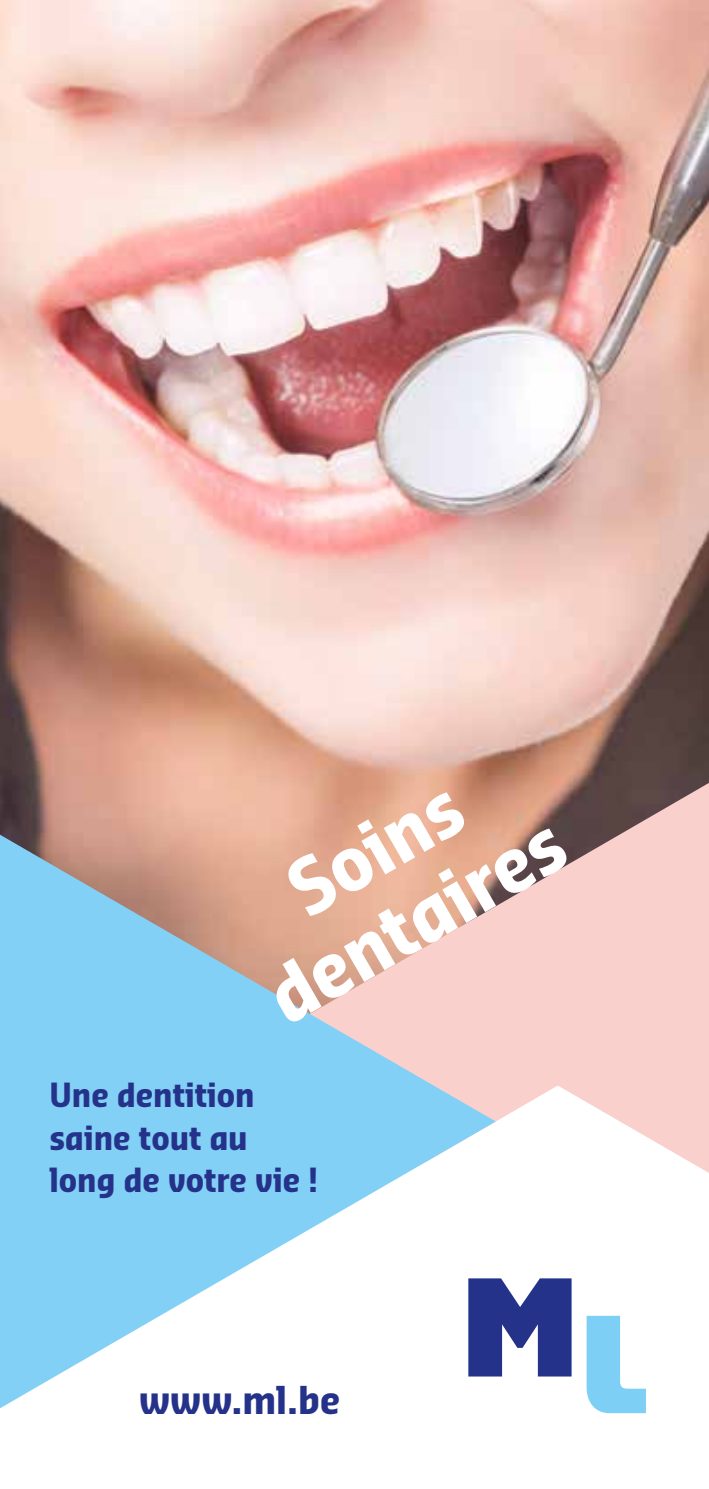
<style>
.page{position:relative;width:709px;height:1489px;background:#fff}
.page>*{position:absolute;margin:0;border:0;box-sizing:border-box;transform-origin:0 0}
.t1{font:700 75px/82.5px "Sansa Con Pro";color:#fff;text-align:center}
.t2{font:700 37.5px "Sansa Con Pro";color:#25328a}
.t3{font:700 32.5px/42.5px "Sansa Con Pro";color:#25328a}
</style>
<div class="page">
<img style="left:0;top:0;width:709px;height:834px">
<svg style="left:248px;top:782px;width:461px;height:303px;background:#e0b5ae"></svg>
<svg style="left:496px;top:1085px;width:213px;height:329px"></svg>
<svg style="left:0;top:834px;width:496px;height:574px;fill:#82d0f5"></svg>
<svg style="left:468px;top:1278px;width:103px;height:98px"></svg>
<svg style="left:586px;top:1315px;width:60px;height:97px"></svg>
<h1 class="t1" style="left:212px;top:894px;width:330px;rotate:-30deg">Soins dentaires</h1>
<p class="t3" style="left:49px;top:1073px;width:270px">Une dentition saine tout au long de votre vie !</p>
<p class="t2" style="left:139px;top:1374px;width:202px">www.ml.be</p>
</div>
